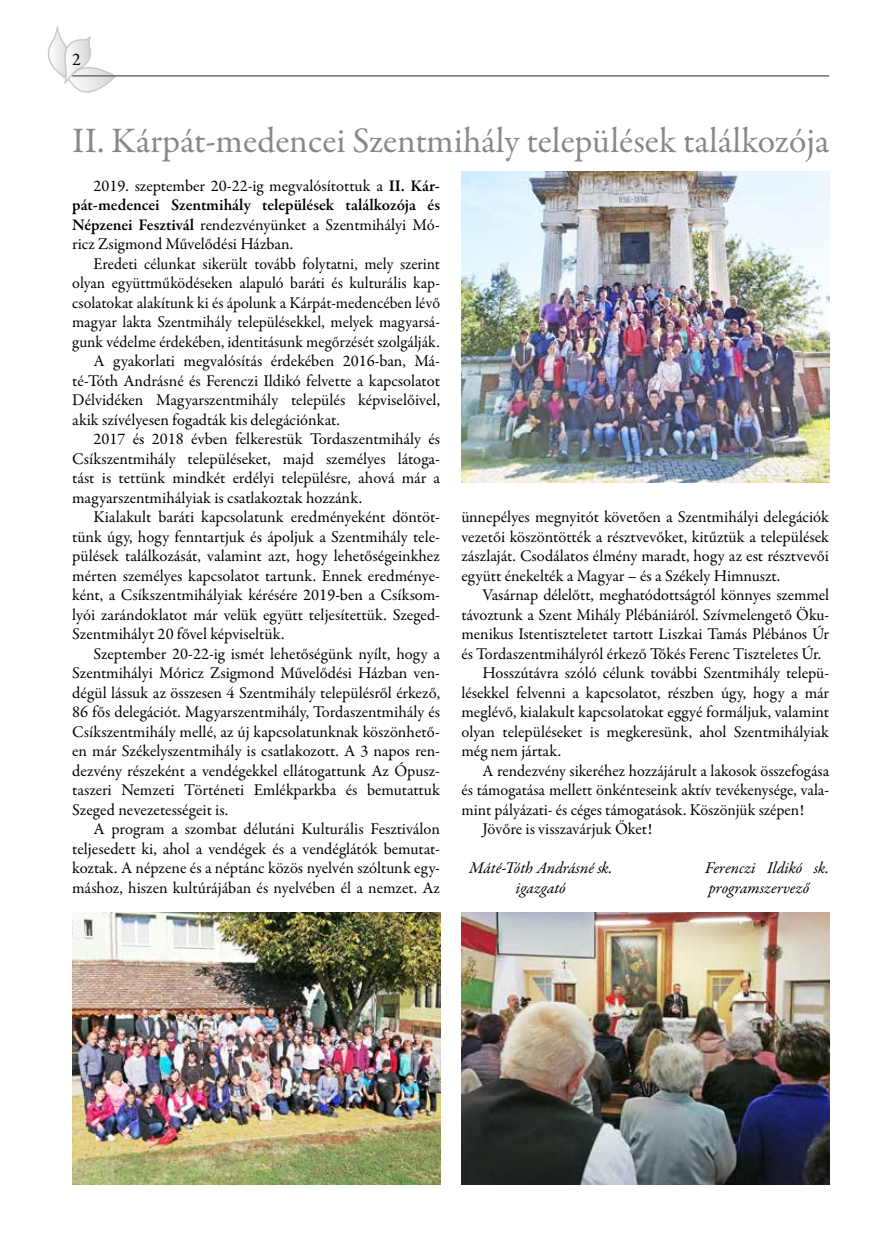
<style>
.page{position:relative;width:893px;height:1260px;background:#fff}
.page>*{position:absolute;margin:0;border:0;box-sizing:border-box;transform-origin:0 0}
.t1{font:36px "Garamond Premr Pro";color:#87888a}
.t2{font:18px "Garamond Premr Pro";color:#000}
.t3{font:16.5px/19.5px "Garamond Premr Pro";color:#000;text-align:justify}
.t4{font:italic 16.5px "Garamond Premr Pro";letter-spacing:-.005em;color:#000}
.s1{font-weight:600}
</style>
<div class="page">
<svg style="left:48px;top:27px;width:67px;height:66px"></svg>
<hr style="left:72px;top:75px;width:757px;height:2px;background:#6d6e70">
<img style="left:72px;top:912px;width:368px;height:273px">
<img style="left:461px;top:912px;width:368px;height:273px">
<img style="left:461px;top:171px;width:368px;height:312px">
<p class="t2" style="left:72px;top:48px;width:10px">2</p>
<h1 class="t1" style="left:72px;top:118px;width:758px">II. Kárpát-medencei Szentmihály települések találkozója</h1>
<p class="t3" style="left:72px;top:176px;width:369px;text-indent:21px">2019. szeptember 20-22-ig megvalósítottuk a <span class="s1">II. Kár&shy;pát-medencei Szentmihály települések találkozója és Népzenei Fesztivál</span> rendezvényünket a Szentmihályi Mó&shy;ricz Zsigmond Művelődési Házban.</p>
<p class="t3" style="left:94px;top:254px;width:348px">Eredeti célunkat sikerült tovább folytatni, mely szerint</p>
<p class="t3" style="left:72px;top:273px;width:369px">olyan együttműködéseken alapuló baráti és kulturális kap-</p>
<p class="t3" style="left:72px;top:293px;width:369px">csolatokat alakítunk ki és ápolunk a Kárpát-medencében lévő</p>
<p class="t3" style="left:72px;top:312px;width:369px">magyar lakta Szentmihály településekkel, melyek magyarsá-</p>
<p class="t3" style="left:72px;top:332px;width:369px">gunk védelme érdekében, identitásunk megőrzését szolgálják.</p>
<p class="t3" style="left:94px;top:351px;width:348px">A gyakorlati megvalósítás érdekében 2016-ban, Má-</p>
<p class="t3" style="left:72px;top:371px;width:369px">té-Tóth Andrásné és Ferenczi Ildikó felvette a kapcsolatot</p>
<p class="t3" style="left:72px;top:390px;width:369px">Délvidéken Magyarszentmihály település képviselőivel,</p>
<p class="t3" style="left:72px;top:410px;width:269px">akik szívélyesen fogadták kis delegációnkat.</p>
<p class="t3" style="left:94px;top:429px;width:348px">2017 és 2018 évben felkerestük Tordaszentmihály és</p>
<p class="t3" style="left:72px;top:449px;width:369px">Csíkszentmihály településeket, majd személyes látoga-</p>
<p class="t3" style="left:72px;top:468px;width:369px">tást is tettünk mindkét erdélyi településre, ahová már a</p>
<p class="t3" style="left:72px;top:488px;width:291px">magyarszentmihályiak is csatlakoztak hozzánk.</p>
<p class="t3" style="left:94px;top:507px;width:348px">Kialakult baráti kapcsolatunk eredményeként döntöt-</p>
<p class="t3" style="left:72px;top:527px;width:369px">tünk úgy, hogy fenntartjuk és ápoljuk a Szentmihály tele-</p>
<p class="t3" style="left:72px;top:546px;width:369px">pülések találkozását, valamint azt, hogy lehetőségeinkhez</p>
<p class="t3" style="left:72px;top:566px;width:369px">mérten személyes kapcsolatot tartunk. Ennek eredménye-</p>
<p class="t3" style="left:72px;top:585px;width:369px">ként, a Csíkszentmihályiak kérésére 2019-ben a Csíksom-</p>
<p class="t3" style="left:72px;top:605px;width:369px">lyói zarándoklatot már velük együtt teljesítettük. Szeged-</p>
<p class="t3" style="left:72px;top:624px;width:214px">Szentmihályt 20 fővel képviseltük.</p>
<p class="t3" style="left:94px;top:644px;width:348px">Szeptember 20-22-ig ismét lehetőségünk nyílt, hogy a</p>
<p class="t3" style="left:72px;top:663px;width:369px">Szentmihályi Móricz Zsigmond Művelődési Házban ven-</p>
<p class="t3" style="left:72px;top:683px;width:369px">dégül lássuk az összesen 4 Szentmihály településről érkező,</p>
<p class="t3" style="left:72px;top:703px;width:369px">86 fős delegációt. Magyarszentmihály, Tordaszentmihály és</p>
<p class="t3" style="left:72px;top:722px;width:369px">Csíkszentmihály mellé, az új kapcsolatunknak köszönhető-</p>
<p class="t3" style="left:72px;top:742px;width:369px">en már Székelyszentmihály is csatlakozott. A 3 napos ren-</p>
<p class="t3" style="left:72px;top:761px;width:369px">dezvény részeként a vendégekkel ellátogattunk Az Ópusz-</p>
<p class="t3" style="left:72px;top:781px;width:369px">taszeri Nemzeti Történeti Emlékparkba és bemutattuk</p>
<p class="t3" style="left:72px;top:800px;width:157px">Szeged nevezetességeit is.</p>
<p class="t3" style="left:94px;top:820px;width:348px">A program a szombat délutáni Kulturális Fesztiválon</p>
<p class="t3" style="left:72px;top:839px;width:369px">teljesedett ki, ahol a vendégek és a vendéglátók bemutat-</p>
<p class="t3" style="left:72px;top:859px;width:369px">koztak. A népzene és a néptánc közös nyelvén szóltunk egy-</p>
<p class="t3" style="left:72px;top:878px;width:369px">máshoz, hiszen kultúrájában és nyelvében él a nemzet. Az</p>
<p class="t3" style="left:461px;top:508px;width:369px">ünnepélyes megnyitót követően a Szentmihályi delegációk vezetői köszöntötték a résztvevőket, kitűztük a települések zászlaját. Csodálatos élmény maradt, hogy az est résztvevői együtt énekelték a Magyar – és a Székely Himnuszt.</p>
<p class="t3" style="left:483px;top:585px;width:348px">Vasárnap délelőtt, meghatódottságtól könnyes szemmel</p>
<p class="t3" style="left:461px;top:605px;width:369px">távoztunk a Szent Mihály Plébániáról. Szívmelengető Öku-</p>
<p class="t3" style="left:461px;top:624px;width:369px">menikus Istentiszteletet tartott Liszkai Tamás Plébános Úr</p>
<p class="t3" style="left:461px;top:644px;width:361px">és Tordaszentmihályról érkező Tőkés Ferenc Tiszteletes Úr.</p>
<p class="t3" style="left:483px;top:663px;width:348px">Hosszútávra szóló célunk további Szentmihály telepü-</p>
<p class="t3" style="left:461px;top:683px;width:369px">lésekkel felvenni a kapcsolatot, részben úgy, hogy a már</p>
<p class="t3" style="left:461px;top:702px;width:369px">meglévő, kialakult kapcsolatokat eggyé formáljuk, valamint</p>
<p class="t3" style="left:461px;top:722px;width:369px">olyan településeket is megkeresünk, ahol Szentmihályiak</p>
<p class="t3" style="left:461px;top:741px;width:101px">még nem jártak.</p>
<p class="t3" style="left:483px;top:761px;width:348px">A rendezvény sikeréhez hozzájárult a lakosok összefogása</p>
<p class="t3" style="left:461px;top:780px;width:369px">és támogatása mellett önkénteseink aktív tevékenysége, vala-</p>
<p class="t3" style="left:461px;top:800px;width:344px">mint pályázati- és céges támogatások. Köszönjük szépen!</p>
<p class="t3" style="left:483px;top:819px;width:171px">Jövőre is visszavárjuk Őket!</p>
<p class="t4" style="left:469px;top:857px;width:145px">Máté-Tóth Andrásné sk.</p>
<p class="t4" style="left:705px;top:857px;width:125px">Ferenczi Ildikó sk.</p>
<p class="t4" style="left:516px;top:877px;width:51px">igazgató</p>
<p class="t4" style="left:709px;top:877px;width:102px">programszervező</p>
</div>
